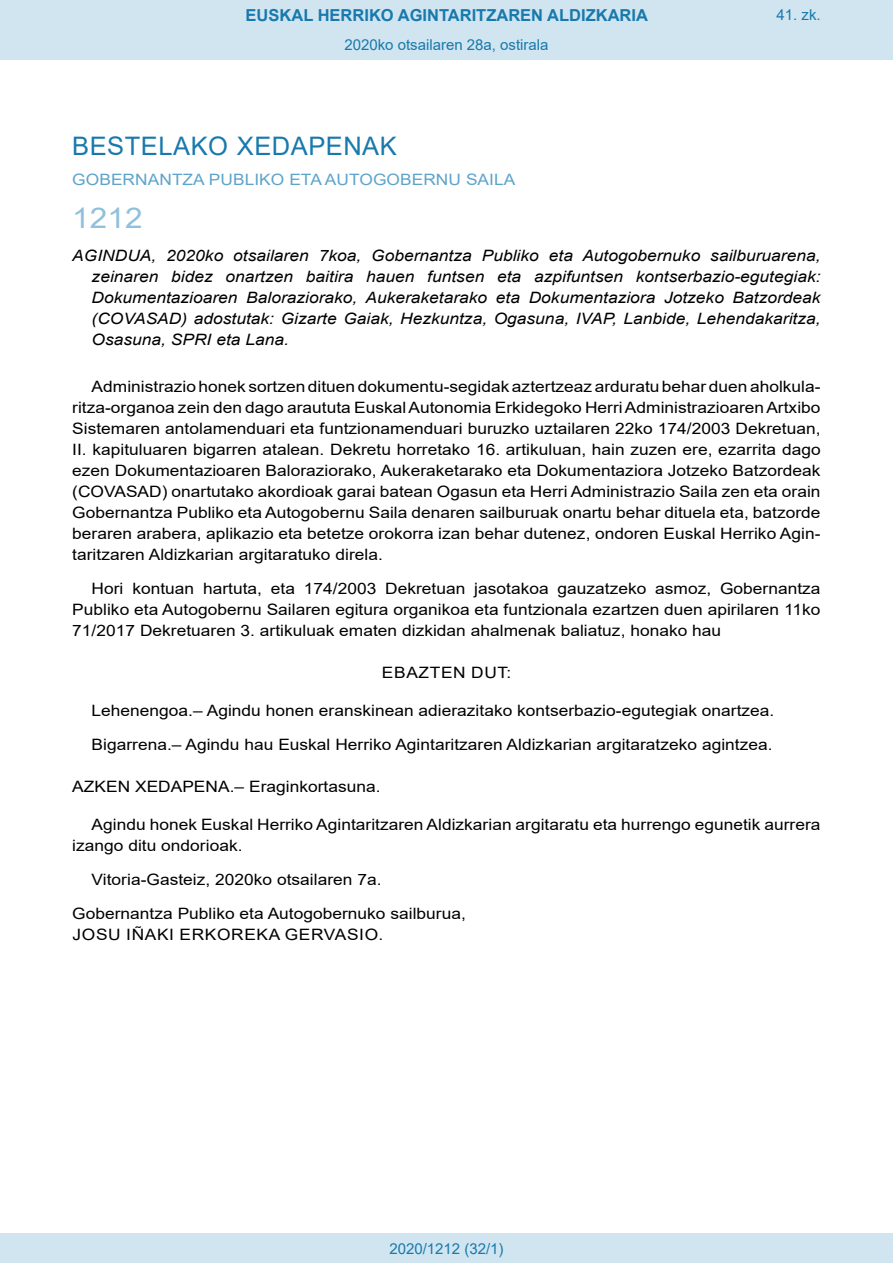
<style>
.page{position:relative;width:893px;height:1263px;background:#fff}
.page>*{position:absolute;margin:0;border:0;box-sizing:border-box;transform-origin:0 0}
.BOPVOrden{font:28.5px "Arial";color:#90c0db;scale:1.11 1}
.BOPVSeccion{font:25.5px "Arial";letter-spacing:.02em;color:#1879ad}
.t1{font:700 16.5px "Arial";color:#1879ad}
.BOPVDetalle{font:15.6px/21px "Arial";color:#000;text-align:justify;scale:1.11 1}
.BOPVTitulo{font:italic 15.6px/21px "Arial";color:#000;text-align:justify;scale:1.11 1}
.BOPVFirmaPuesto{font:15.6px "Arial";color:#000;scale:1.11 1}
.BOPVOrganismo{font:15.6px "Arial";letter-spacing:.005em;color:#5ea4ca;scale:1.11 1}
.BOPVFirmaLugFec{font:15.6px "Arial";color:#000;scale:1.11 1}
.BOPVDisposicionTitul{font:15.6px "Arial";color:#000;scale:1.11 1}
.BOPVFirmaNombre{font:15.6px "Arial";letter-spacing:.035em;color:#000;scale:1.11 1}
.BOPVClave{font:15.6px "Arial";letter-spacing:.035em;color:#000;scale:1.11 1}
.Paginacion_Centro{font:15px "Arial";color:#1879ad}
</style>
<div class="page">
<div style="left:0;top:0;width:893px;height:60px;background:#d0e5f0"></div>
<div style="left:0;top:1233px;width:893px;height:30px;background:#d0e5f0"></div>
<p class="t1" style="left:246px;top:3px;width:404px">EUSKAL HERRIKO AGINTARITZAREN ALDIZKARIA</p>
<p class="Paginacion_Centro" style="left:344px;top:35px;width:206px">2020ko otsailaren 28a, ostirala</p>
<p class="Paginacion_Centro" style="left:776px;top:5px;width:46px">41. zk.</p>
<p class="BOPVSeccion" style="left:72px;top:128px;width:326px">BESTELAKO XEDAPENAK</p>
<p class="BOPVOrganismo" style="left:72px;top:169px;width:401px">GOBERNANTZA PUBLIKO ETA AUTOGOBERNU SAILA</p>
<p class="BOPVOrden" style="left:72px;top:198px;width:65px">1212</p>
<p class="BOPVTitulo" style="left:92px;top:246px;width:658px;text-indent:-19px">AGINDUA, 2020ko otsailaren 7koa, Gobernantza Publiko eta Autogobernuko sailburuarena, zeinaren bidez onartzen baitira hauen funtsen eta azpifuntsen kontserbazio-egutegiak:<br>Dokumentazioaren Baloraziorako, Aukeraketarako eta Dokumentaziora Jotzeko Batzordeak (COVASAD) adostutak: Gizarte Gaiak, Hezkuntza, Ogasuna, IVAP, Lanbide, Lehendakaritza, Osasuna, SPRI eta Lana.</p>
<p class="BOPVDetalle" style="left:72px;top:376px;width:676px;text-indent:19px">Administrazio honek sortzen dituen dokumentu-segidak aztertzeaz arduratu behar duen aholkula&shy;ritza-organoa zein den dago araututa Euskal Autonomia Erkidegoko Herri Administrazioaren Artxibo Sistemaren antolamenduari eta funtzionamenduari buruzko uztailaren 22ko 174/2003 Dekretuan, II. kapituluaren bigarren atalean. Dekretu horretako 16. artikuluan, hain zuzen ere, ezarrita dago ezen Dokumentazioaren Baloraziorako, Aukeraketarako eta Dokumentaziora Jotzeko Batzordeak (COVASAD) onartutako akordioak garai batean Ogasun eta Herri Administrazio Saila zen eta orain Gobernantza Publiko eta Autogobernu Saila denaren sailburuak onartu behar dituela eta, batzorde beraren arabera, aplikazio eta betetze orokorra izan behar dutenez, ondoren Euskal Herriko Agin&shy;taritzaren Aldizkarian argitaratuko direla.</p>
<p class="BOPVDetalle" style="left:72px;top:578px;width:676px;text-indent:19px">Hori kontuan hartuta, eta 174/2003 Dekretuan jasotakoa gauzatzeko asmoz, Gobernantza Publiko eta Autogobernu Sailaren egitura organikoa eta funtzionala ezartzen duen apirilaren 11ko 71/2017 Dekretuaren 3. artikuluak ematen dizkidan ahalmenak baliatuz, honako hau</p>
<p class="BOPVClave" style="left:382px;top:662px;width:118px">EBAZTEN DUT:</p>
<p class="BOPVDetalle" style="left:92px;top:700px;width:617px">Lehenengoa.– Agindu honen eranskinean adierazitako kontserbazio-egutegiak onartzea.</p>
<p class="BOPVDetalle" style="left:92px;top:734px;width:615px">Bigarrena.– Agindu hau Euskal Herriko Agintaritzaren Aldizkarian argitaratzeko agintzea.</p>
<p class="BOPVDisposicionTitul" style="left:72px;top:776px;width:279px">AZKEN XEDAPENA.– Eraginkortasuna.</p>
<p class="BOPVDetalle" style="left:72px;top:814px;width:676px;text-indent:19px">Agindu honek Euskal Herriko Agintaritzaren Aldizkarian argitaratu eta hurrengo egunetik aurrera izango ditu ondorioak.</p>
<p class="BOPVFirmaLugFec" style="left:92px;top:869px;width:263px">Vitoria-Gasteiz, 2020ko otsailaren 7a.</p>
<p class="BOPVFirmaPuesto" style="left:72px;top:902px;width:356px">Gobernantza Publiko eta Autogobernuko sailburua,</p>
<p class="BOPVFirmaNombre" style="left:73px;top:923px;width:281px">JOSU IÑAKI ERKOREKA GERVASIO.</p>
<p class="Paginacion_Centro" style="left:389px;top:1238px;width:116px">2020/1212 (32/1)</p>
</div>
